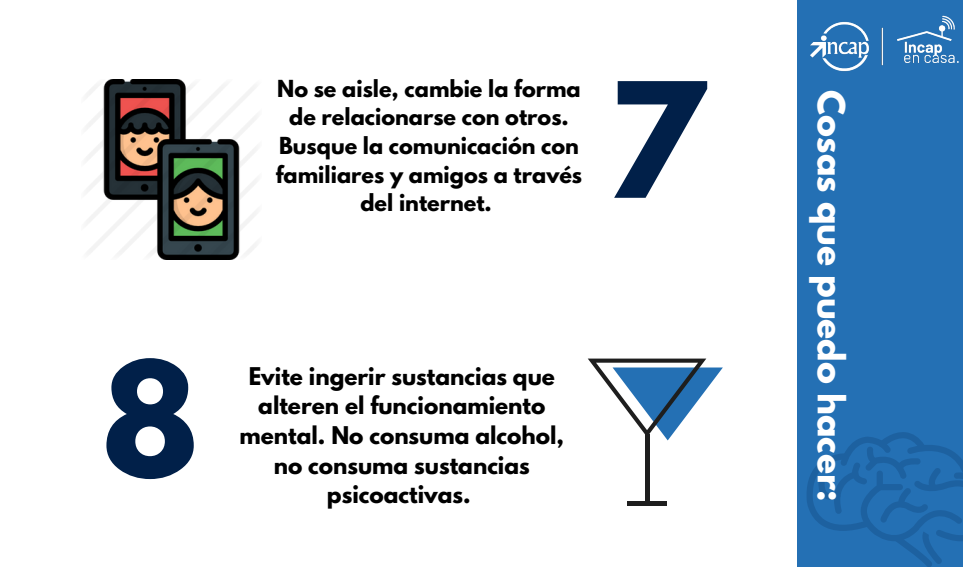
<style>
.page{position:relative;width:963px;height:567px;background:#fff}
.page>*{position:absolute;margin:0;border:0;box-sizing:border-box;transform-origin:0 0}
.t1{font:700 141.6px "League Spartan";color:#012049}
.t2{font:700 33.2px "League Spartan";color:#fff}
.t3{font:700 21.6px/29.6px "League Spartan";color:#000;text-align:center}
.t4{font:700 20.8px/28.4px "League Spartan";color:#000;text-align:center}
</style>
<div class="page">
<div style="left:797px;top:0;width:166px;height:567px;background:#2470b4"></div>
<img style="left:810px;top:15px;width:149px;height:57px">
<svg style="left:807px;top:432px;width:156px;height:135px"></svg>
<svg style="left:588px;top:359px;width:135px;height:81px"></svg>
<hr style="left:645px;top:434px;width:4px;height:70px;background:#1e1e1e">
<div style="left:627px;top:501px;width:40px;height:5px;background:#1e1e1e"></div>
<img style="left:87px;top:79px;width:169px;height:181px">
<p class="t4" style="left:276px;top:77px;width:308px">No se aisle, cambie la forma de relacionarse con otros.<br>Busque la comunicación con familiares y amigos a través del internet.</p>
<h1 class="t1" style="left:606px;top:70px;width:99px">7</h1>
<h1 class="t1" style="left:102px;top:350px;width:99px">8</h1>
<p class="t3" style="left:240px;top:364px;width:326px">Evite ingerir sustancias que alteren el funcionamiento mental. No consuma alcohol, no consuma sustancias psicoactivas.</p>
<h2 class="t2" style="left:848px;top:90px;width:413px;rotate:90deg">Cosas que puedo hacer:</h2>
</div>
